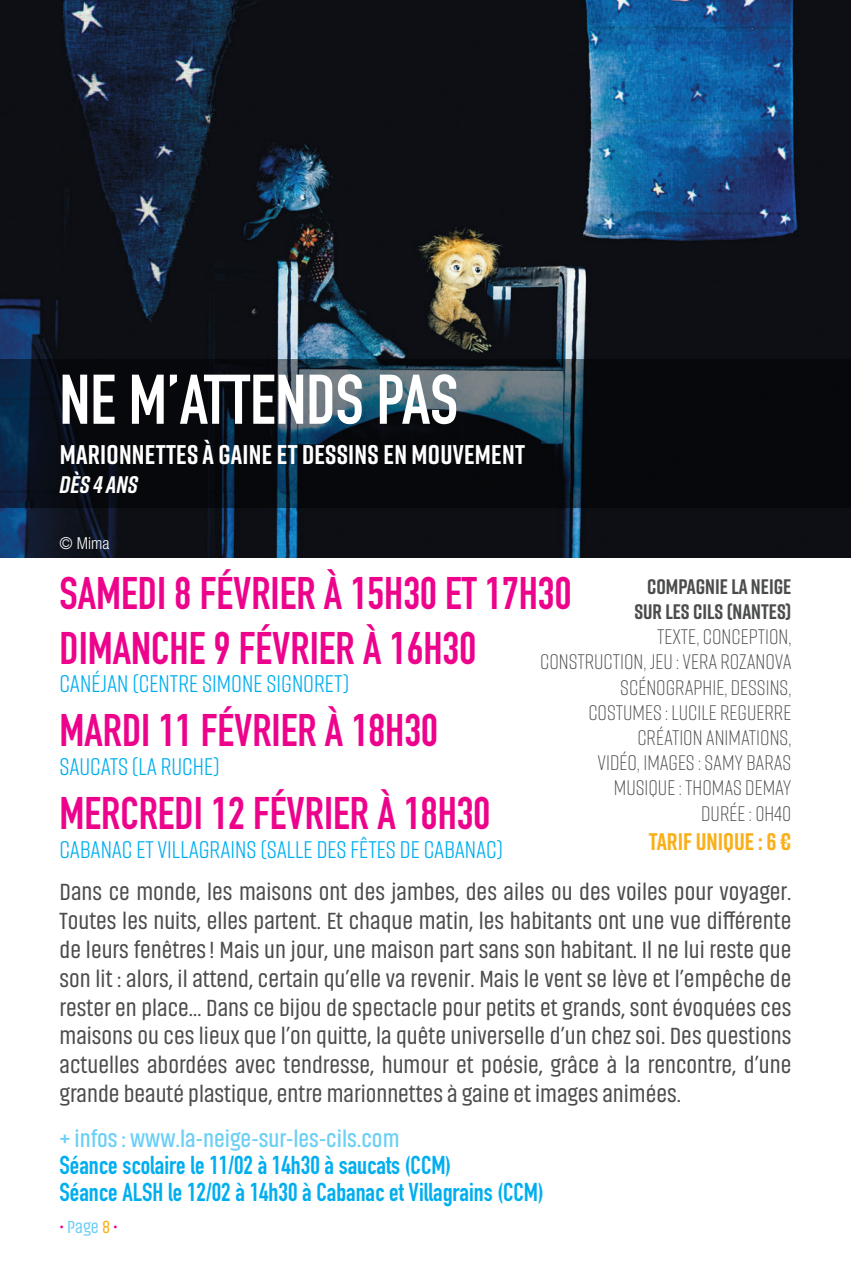
<style>
.page{position:relative;width:851px;height:1276px;background:#fff}
.page>*{position:absolute;margin:0;border:0;box-sizing:border-box;transform-origin:0 0}
.t1{font:700 69px "DIN Condensed";color:#fff}
.t2{font:700 45px "DIN Condensed";color:#ed028c}
.t3{font:700 27px "Rift";letter-spacing:.01em;color:#fff}
.t4{font:700 25.5px "DIN Condensed";color:#00aeef}
.t5{font:24px/28.8px "Akhand";color:#4b4c4d;text-align:justify}
.t6{font:24px "Rift";color:#00aeef}
.t7{font:600 24px "Akhand";color:#6bcff6}
.t8{font:700 24px "Rift";color:#faaf18}
.t9{font:italic 700 24px "Rift";color:#fff}
.t10{font:300 21px "Rift";color:#4b4c4d}
.t11{font:700 21px "Rift";color:#4b4c4d}
.t12{font:18px "Akhand";color:#6bcff6}
.t13{font:300 condensed 16.5px "Helvetica Neue LT Pro";color:#fff}
.s1{color:#ed028c}
.s2{color:#faaf18}
</style>
<div class="page">
<img style="left:0;top:0;width:850px;height:557px">
<svg style="left:0;top:359px;width:850px;height:149px;background:#101820"></svg>
<p class="t1" style="left:60px;top:353px;width:400px">NE M’ATTENDS PAS</p>
<p class="t3" style="left:60px;top:435px;width:467px">MARIONNETTES À GAINE ET DESSINS EN MOUVEMENT</p>
<p class="t9" style="left:60px;top:467px;width:80px">DÈS 4 ANS</p>
<p class="t13" style="left:60px;top:534px;width:51px">© Mima</p>
<p class="t2" style="left:60px;top:563px;width:513px">SAMEDI 8 FÉVRIER À 15H30 ET 17H30</p>
<p class="t2" style="left:60px;top:617px;width:418px">DIMANCHE 9 FÉVRIER À 16H30</p>
<p class="t6" style="left:60px;top:667px;width:291px">CANÉJAN (CENTRE SIMONE SIGNORET)</p>
<p class="t2" style="left:60px;top:700px;width:380px">MARDI 11 FÉVRIER À 18H30</p>
<p class="t6" style="left:60px;top:750px;width:162px">SAUCATS (LA RUCHE)</p>
<p class="t2" style="left:60px;top:783px;width:432px">MERCREDI 12 FÉVRIER À 18H30</p>
<p class="t6" style="left:60px;top:832px;width:445px">CABANAC ET VILLAGRAINS (SALLE DES FÊTES DE CABANAC)</p>
<p class="t5" style="left:60px;top:878px;width:733px">Dans ce monde, les maisons ont des jambes, des ailes ou des voiles pour voyager.<br>Toutes les nuits, elles partent. Et chaque matin, les habitants ont une vue différente de leurs fenêtres ! Mais un jour, une maison part sans son habitant. Il ne lui reste que son lit : alors, il attend, certain qu’elle va revenir. Mais le vent se lève et l’empêche de rester en place… Dans ce bijou de spectacle pour petits et grands, sont évoquées ces maisons ou ces lieux que l’on quitte, la quête universelle d’un chez soi. Des questions actuelles abordées avec tendresse, humour et poésie, grâce à la rencontre, d’une grande beauté plastique, entre marionnettes à gaine et images animées.</p>
<p class="t7" style="left:60px;top:1126px;width:341px">+ infos : www.la-neige-sur-les-cils.com</p>
<p class="t4" style="left:60px;top:1148px;width:393px">Séance scolaire le 11/02 à 14h30 à saucats (CCM)</p>
<p class="t4" style="left:60px;top:1175px;width:485px">Séance ALSH le 12/02 à 14h30 à Cabanac et Villagrains (CCM)</p>
<p class="t11" style="left:647px;top:571px;width:146px">COMPAGNIE LA NEIGE</p>
<p class="t11" style="left:634px;top:596px;width:158px">SUR LES CILS (NANTES)</p>
<p class="t10" style="left:657px;top:622px;width:136px">TEXTE, CONCEPTION,</p>
<p class="t10" style="left:540px;top:647px;width:253px">CONSTRUCTION, JEU : VERA ROZANOVA</p>
<p class="t10" style="left:620px;top:672px;width:173px">SCÉNOGRAPHIE, DESSINS,</p>
<p class="t10" style="left:588px;top:698px;width:204px">COSTUMES : LUCILE REGUERRE</p>
<p class="t10" style="left:637px;top:723px;width:155px">CRÉATION ANIMATIONS,</p>
<p class="t10" style="left:597px;top:748px;width:195px">VIDÉO, IMAGES : SAMY BARAS</p>
<p class="t10" style="left:613px;top:773px;width:179px">MUSIQUE : THOMAS DEMAY</p>
<p class="t10" style="left:701px;top:798px;width:92px">DURÉE : 0H40</p>
<p class="t8" style="left:648px;top:824px;width:144px">TARIF UNIQUE : 6 €</p>
<p class="t12" style="left:60px;top:1217px;width:60px"><span class="s1">•</span> Page <span class="s2">8</span> <span class="s1">•</span></p>
</div>
